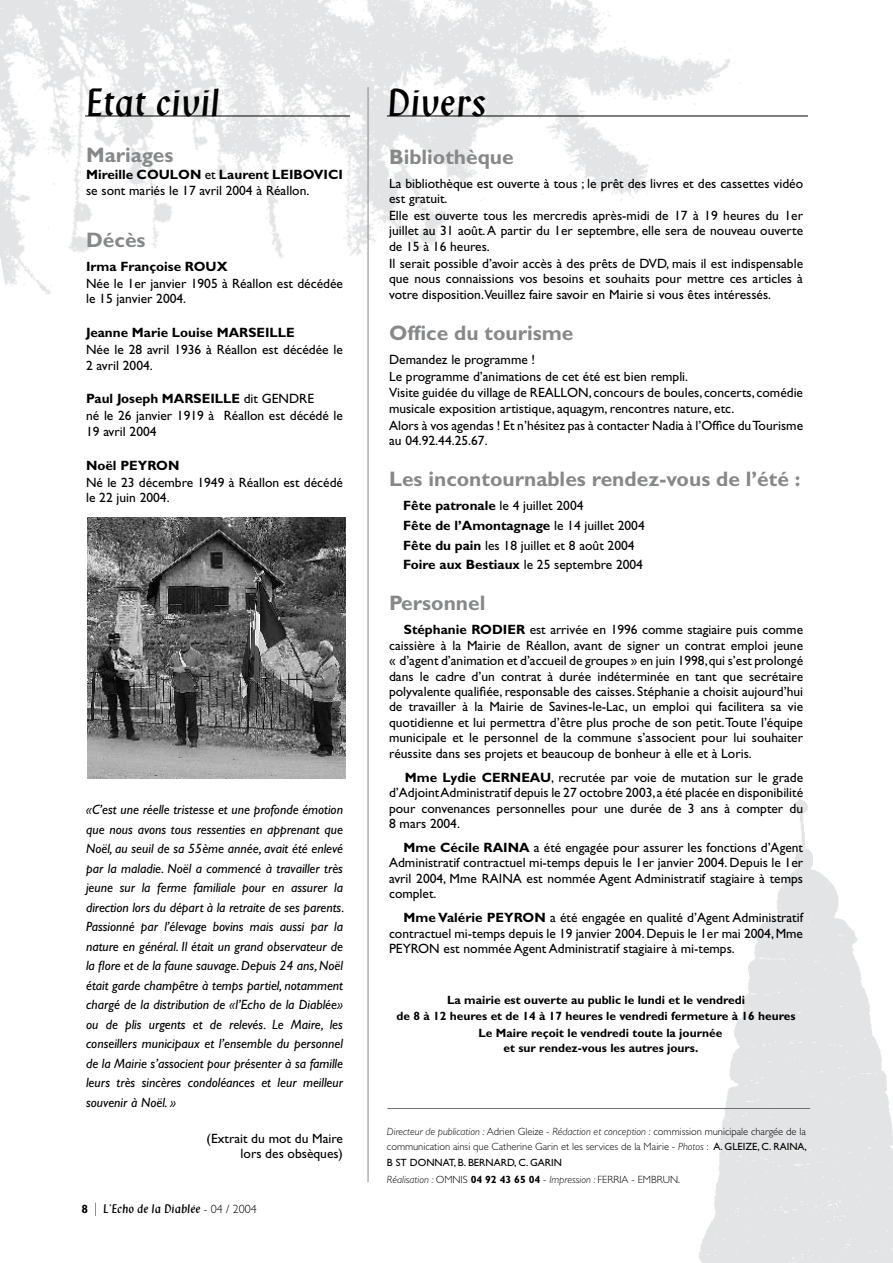
<style>
.page{position:relative;width:893px;height:1263px;background:#fff}
.page>*{position:absolute;margin:0;border:0;box-sizing:border-box;transform-origin:0 0}
.t1{font:37.5px "Klang";color:#000}
.t2{font:700 21px "Gill Sans";color:#87888a}
.t3{font:13.5px/15.5px "Gill Sans";color:#000}
.t4{font:italic 13.5px/19.5px "Gill Sans";color:#000;text-align:justify}
.t5{font:700 13.5px "Gill Sans";color:#000}
.t6{font:700 12px/15.5px "Gill Sans";color:#000;text-align:center}
.t7{font:12px "Klang";color:#000}
.t8{font:300 10.5px/15.5px "Gill Sans";color:#000;text-align:justify}
.t9{font:italic 300 10.5px "Gill Sans";color:#000}
.s1{font-weight:700}
.s2{font-style:italic}
.s3{font-weight:400}
.s4{font-style:normal}
.s5{font-weight:700;font-style:normal}
.s6{font-family:"Gill Sans";font-weight:700}
.s7{font-family:"Gill Sans";font-weight:300;font-size:19.5px}
.s8{font-family:"Gill Sans";font-weight:300}
</style>
<div class="page">
<img style="left:697px;top:798px;width:196px;height:465px">
<img style="left:0;top:0;width:747px;height:327px">
<hr style="left:85px;top:116px;width:265px;height:1px;background:#000">
<hr style="left:387px;top:116px;width:421px;height:1px;background:#000">
<hr style="left:368px;top:87px;width:1px;height:1095px;background:#87888a">
<hr style="left:387px;top:1108px;width:423px;height:1px;background:#707173">
<img style="left:87px;top:517px;width:258px;height:261px">
<h1 class="t1" style="left:85px;top:81px;width:136px">Etat civil</h1>
<h1 class="t1" style="left:387px;top:81px;width:101px">Divers</h1>
<h2 class="t2" style="left:86px;top:143px;width:89px">Mariages</h2>
<p class="t5" style="left:86px;top:167px;width:63px">Mireille COU</p>
<h2 class="t2" style="left:389px;top:144px;width:126px">Bibliothèque</h2>
<p class="t3" style="left:389px;top:175px;width:416px">La bibliothèque est ouverte à tous ; le prêt des livres et des cassettes vidéo est gratuit.</p>
<p class="t3" style="left:389px;top:208px;width:416px;text-align:justify">Elle est ouverte tous les mercredis après-midi de 17 à 19 heures du 1er juillet au 31 août. A partir du 1er septembre, elle sera de nouveau ouverte de 15 à 16 heures.</p>
<p class="t3" style="left:389px;top:255px;width:416px;text-align:justify">Il serait possible d’avoir accès à des prêts de DVD, mais il est indispensable que nous connaissions vos besoins et souhaits pour mettre ces articles à votre disposition.Veuillez faire savoir en Mairie si vous êtes intéressés.</p>
<h2 class="t2" style="left:389px;top:320px;width:186px">Office du tourisme</h2>
<p class="t3" style="left:389px;top:350px;width:415px;line-height:17px">Demandez le programme !<br>Le programme d’animations de cet été est bien rempli.<br>Visite guidée du village de REALLON, concours de boules, concerts, comédie</p>
<p class="t3" style="left:389px;top:400px;width:416px;line-height:17px">musicale exposition artistique, aquagym, rencontres nature, etc.<br>Alors à vos agendas ! Et n’hésitez pas à contacter Nadia à l’Office du Tourisme</p>
<p class="t3" style="left:389px;top:433px;width:100px">au 04.92.44.25.67.</p>
<h2 class="t2" style="left:389px;top:467px;width:413px">Les incontournables rendez-vous de l’été :</h2>
<p class="t3" style="left:403px;top:496px;width:243px;line-height:19.6px"><span class="s1">Fête patronale</span> le 4 juillet 2004<br><span class="s1">Fête de l’Amontagnage</span> le 14 juillet 2004<br><span class="s1">Fête du pain</span> les 18 juillet et 8 août 2004<br><span class="s1">Foire aux Bestiaux</span> le 25 septembre 2004</p>
<h2 class="t2" style="left:389px;top:591px;width:98px">Personnel</h2>
<p class="t3" style="left:389px;top:622px;width:416px;text-align:justify;text-indent:15px"><span class="s1">Stéphanie RODIE R</span> est arrivée en 1996 comme stagiaire puis comme caissière à la Mairie de Réallon, avant de signer un contrat emploi jeune « d’agent d’animation et d’accueil de groupes » en juin 1998, qui s’est prolongé dans le cadre d’un contrat à durée indéterminée en tant que secrétaire polyvalente qualifiée, responsable des caisses. Stéphanie a choisit aujourd’hui de travailler à la Mairie de Savines-le-Lac, un emploi qui facilitera sa vie quotidienne et lui permettra d’être plus proche de son petit. Toute l’équipe municipale et le personnel de la commune s’associent pour lui souhaiter réussite dans ses projets et beaucoup de bonheur à elle et à Loris.</p>
<p class="t5" style="left:405px;top:769px;width:116px">Mme Lydie CE RNEAU</p>
<p class="t3" style="left:86px;top:167px;width:226px;text-align:right"><span class="s1">LON</span> et <span class="s1">Laurent LEI BOVICI<br></span>se sont mariés le 17 avril 2004 à Réallon.</p>
<h2 class="t2" style="left:86px;top:227px;width:61px">Décès</h2>
<p class="t5" style="left:86px;top:258px;width:143px">I rma Françoise ROUX</p>
<p class="t3" style="left:86px;top:275px;width:258px">Née le 1er janvier 1905 à Réallon est décédée le 15 janvier 2004.</p>
<p class="t5" style="left:86px;top:325px;width:208px">Jeanne Marie Louise MARSEI LLE</p>
<p class="t3" style="left:86px;top:342px;width:258px">Née le 28 avril 1936 à Réallon est décédée le<br>2 avril 2004.</p>
<p class="t3" style="left:86px;top:390px;width:258px;line-height:17px"><span class="s1">Paul Joseph MARSEI LLE</span> dit GENDRE<br>né le 26 janvier 1919 à Réallon est décédé le</p>
<p class="t3" style="left:86px;top:423px;width:72px">19 avril 2004</p>
<p class="t5" style="left:86px;top:457px;width:82px">Noël PEYRON</p>
<p class="t3" style="left:86px;top:474px;width:258px">Né le 23 décembre 1949 à Réallon est décédé le 22 juin 2004.</p>
<p class="t3" style="left:389px;top:769px;width:416px;text-align:justify;text-indent:162px">, recrutée par voie de mutation sur le grade d’Adjoint Administratif depuis le 27 octobre 2003, a été placée en disponibilité pour convenances personnelles pour une durée de 3 ans à compter du 8 mars 2004.</p>
<p class="t5" style="left:404px;top:839px;width:100px">Mme Cécile RAINA</p>
<p class="t4" style="left:86px;top:800px;width:260px">«C’est une réelle tristesse et une profonde émotion que nous avons tous ressenties en apprenant que Noël, au seuil de sa 55ème année, avait été enlevé par la maladie. Noël a commencé à travailler très jeune sur la ferme familiale pour en assurer la direction lors du départ à la retraite de ses parents.<br>Passionné par l’élevage bovins mais aussi par la nature en général. Il était un grand observateur de la flore et de la faune sauvage. Depuis 24 ans, Noël était garde champêtre à temps partiel, notamment chargé de la distribution de «l’Echo de la Diablée» ou de plis urgents et de relevés. Le Maire, les conseillers municipaux et l’ensemble du personnel de la Mairie s’associent pour présenter à sa famille leurs très sincères condoléances et leur meilleur souvenir à Noël. »</p>
<p class="t3" style="left:207px;top:1130px;width:138px;text-align:right">(Extrait du mot du Maire lors des obsèques)</p>
<p class="t3" style="left:389px;top:840px;width:416px;text-align:justify;text-indent:145px">a été engagée pour assurer les fonctions d’Agent Administratif contractuel mi-temps depuis le 1er janvier 2004. Depuis le 1er avril 2004, Mme RAINA est nommée Agent Administratif stagiaire à temps complet.</p>
<p class="t3" style="left:389px;top:910px;width:416px;text-align:justify;text-indent:15px"><span class="s1">Mme Valérie PEYRON</span> a été engagée en qualité d’Agent Administratif contractuel mi-temps depuis le 19 janvier 2004. Depuis le 1er mai 2004, Mme PEYRON est nommée Agent Administratif stagiaire à mi-temps.</p>
<p class="t6" style="left:397px;top:992px;width:400px">La mairie est ouverte au public le lundi et le vendredi<br>de 8 à 12 heures et de 14 à 17 heures le vendredi fermeture à 16 heures</p>
<p class="t6" style="left:478px;top:1025px;width:245px">Le Maire reçoit le vendredi toute la journée et sur rendez-vous les autres jours.</p>
<p class="t8" style="left:387px;top:1124px;width:421px"><span class="s2">Directeur de publication :</span> Adrien Gleize - <span class="s2">Rédaction et conception :</span> commission municipale chargée de la communication ainsi que Catherine Garin et les services de la Mairie - <span class="s2">Photos</span> : <span class="s3">A. GLEIZE, C. RAINA, B ST DONNAT, B. BERNARD, C. GARIN</span></p>
<p class="t9" style="left:387px;top:1173px;width:294px">Réalisation : <span class="s4">OMNIS</span> <span class="s5">04 92 43 65 04</span> <span class="s4">-</span> Impression : <span class="s4">FERRIA - EMBRUN.</span></p>
<p class="t7" style="left:81px;top:1201px;width:177px"><span class="s6">8</span> <span class="s7">l</span> L’Echo de la Diablée <span class="s8">- 04 / 2004</span></p>
</div>
